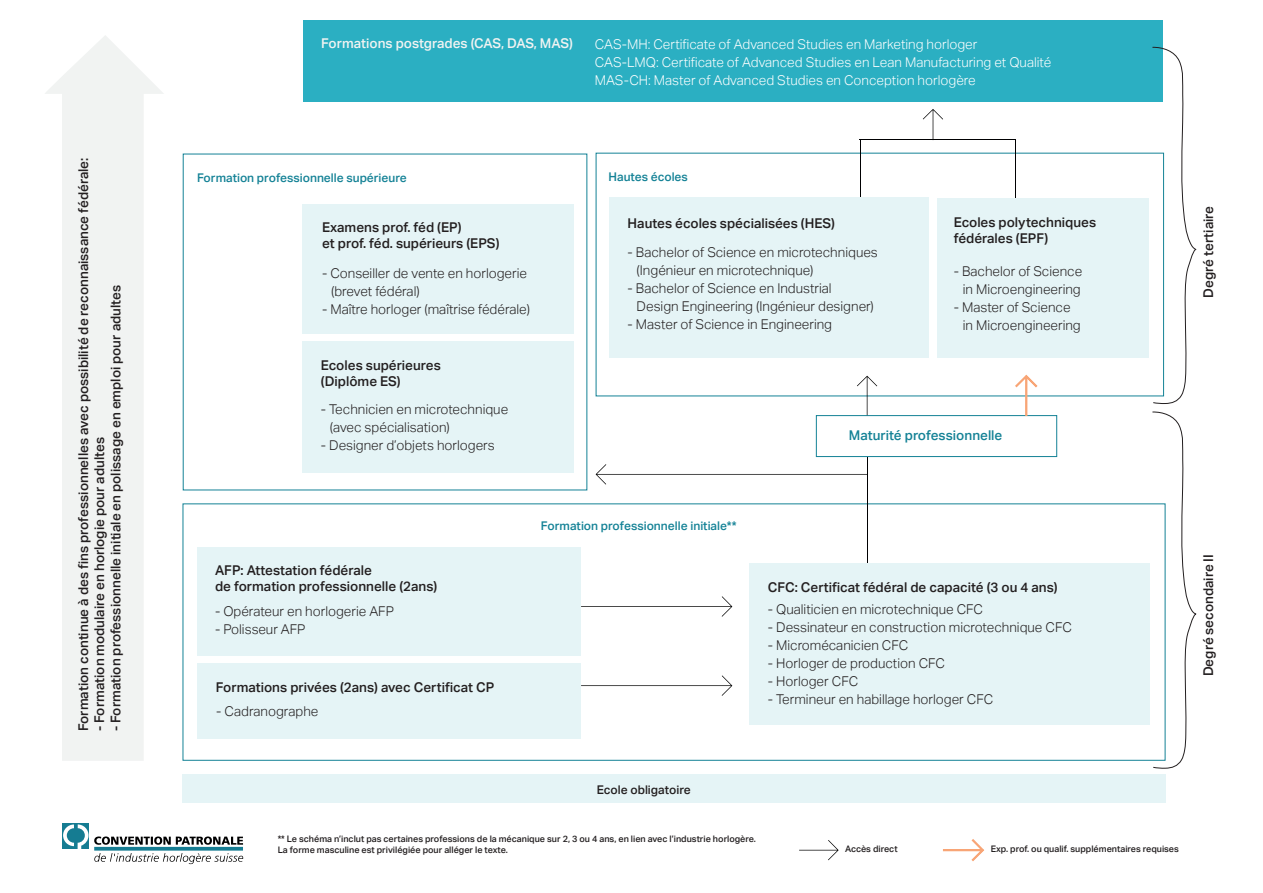
<style>
.page{position:relative;width:1263px;height:893px;background:#fff}
.page>*{position:absolute;margin:0;border:0;box-sizing:border-box;transform-origin:0 0}
.t1{font:300 13.5px/18px "Aktiv Grotesk";color:#231f20}
.t2{font:500 13.5px/16.2px "Aktiv Grotesk";color:#231f20}
.t3{font:300 13.5px/18px "Aktiv Grotesk";color:#fff}
.t4{font:500 13.5px "Aktiv Grotesk";color:#f1f3f2}
.t5{font:500 13.5px "Aktiv Grotesk";color:#148296}
.t6{font:500 12px "Aktiv Grotesk";color:#148296}
.t7{font:500 12px "Aktiv Grotesk";color:#231f20}
.t8{font:500 9px/10.8px "Aktiv Grotesk";color:#231f20}
</style>
<div class="page">
<svg style="left:45px;top:36px;width:118px;height:725px;fill:#f1f3f2"></svg>
<div style="left:303px;top:20px;width:859px;height:82px;background:#2bafc2"></div>
<div style="left:182px;top:774px;width:983px;height:28px;background:#e5f4f6"></div>
<div style="left:197px;top:547px;width:384px;height:109px;background:#e5f4f6"></div>
<div style="left:749px;top:563px;width:401px;height:161px;background:#e5f4f6"></div>
<div style="left:610px;top:197px;width:319px;height:160px;background:#e5f4f6"></div>
<div style="left:302px;top:341px;width:272px;height:132px;background:#e5f4f6"></div>
<div style="left:302px;top:204px;width:271px;height:130px;background:#e5f4f6"></div>
<div style="left:197px;top:664px;width:384px;height:75px;background:#e5f4f6"></div>
<div style="left:816px;top:415px;width:241px;height:42px;border:1px solid #148296"></div>
<svg style="left:581px;top:596px;width:151px;height:21px"></svg>
<svg style="left:596px;top:464px;width:271px;height:21px"></svg>
<svg style="left:857px;top:376px;width:20px;height:39px"></svg>
<svg style="left:1014px;top:374px;width:24px;height:43px"></svg>
<svg style="left:799px;top:840px;width:40px;height:20px"></svg>
<svg style="left:943px;top:839px;width:41px;height:23px"></svg>
<svg style="left:923px;top:109px;width:20px;height:31px"></svg>
<hr style="left:867px;top:457px;width:1px;height:106px;background:#000001">
<hr style="left:860px;top:140px;width:1px;height:57px;background:#000001">
<hr style="left:1015px;top:140px;width:1px;height:58px;background:#000001">
<hr style="left:860px;top:140px;width:155px;height:1px;background:#000001">
<svg style="left:581px;top:675px;width:151px;height:21px"></svg>
<div style="left:62px;top:824px;width:27px;height:25px;background:#157c92"></div>
<svg style="left:63px;top:824px;width:180px;height:40px"></svg>
<div style="left:937px;top:198px;width:211px;height:159px;background:#e5f4f6"></div>
<svg style="left:1152px;top:411px;width:45px;height:358px"></svg>
<svg style="left:1152px;top:47px;width:45px;height:357px"></svg>
<p class="t2" style="left:75px;top:731px;width:575px;rotate:-90deg">Formation continue à des fins professionnelles avec possibilité de reconnaissance fédérale:</p>
<p class="t2" style="left:108px;top:731px;width:448px;rotate:-90deg">- Formation professionnelle initiale en polissage en emploi pour adultes</p>
<p class="t2" style="left:91px;top:731px;width:296px;rotate:-90deg">- Formation modulaire en horlogie pour adultes</p>
<p class="t4" style="left:321px;top:35px;width:253px">Formations postgrades (CAS, DAS, MAS)</p>
<p class="t3" style="left:595px;top:35px;width:458px">CAS-MH: Certificate of Advanced Studies en Marketing horloger<br>CAS-LMQ: Certificate of Advanced Studies en Lean Manufacturing et Qualité<br>MAS-CH: Master of Advanced Studies en Conception horlogère</p>
<p class="t6" style="left:197px;top:170px;width:211px">Formation professionnelle supérieure</p>
<p class="t6" style="left:608px;top:170px;width:81px">Hautes écoles</p>
<p class="t2" style="left:322px;top:219px;width:179px">Examens prof. féd (EP)<br>et prof. féd. supérieurs (EPS)</p>
<p class="t1" style="left:331px;top:264px;width:197px;text-indent:-9px">- Conseiller de vente en horlogerie (brevet fédéral)</p>
<p class="t1" style="left:322px;top:300px;width:209px">- Maître horloger (maîtrise fédérale)</p>
<p class="t2" style="left:628px;top:216px;width:209px">Hautes écoles spécialisées (HES)</p>
<p class="t1" style="left:637px;top:244px;width:243px;text-indent:-9px">- Bachelor of Science en microtechniques (Ingénieur en microtechnique)</p>
<p class="t1" style="left:637px;top:280px;width:239px;text-indent:-9px">- Bachelor of Science en Industrial<br>Design Engineering (Ingénieur designer)</p>
<p class="t1" style="left:628px;top:316px;width:206px">- Master of Science in Engineering</p>
<p class="t2" style="left:954px;top:214px;width:144px">Ecoles polytechniques fédérales (EPF)</p>
<p class="t1" style="left:954px;top:262px;width:130px;text-align:center">- Bachelor of Science in Microengineering</p>
<p class="t1" style="left:963px;top:298px;width:119px;text-indent:-9px">- Master of Science in Microengineering</p>
<p class="t2" style="left:321px;top:357px;width:121px">Ecoles supérieures (Diplôme ES)</p>
<p class="t1" style="left:330px;top:400px;width:180px;text-indent:-9px">- Technicien en microtechnique (avec spécialisation)</p>
<p class="t1" style="left:321px;top:436px;width:175px">- Designer d’objets horlogers</p>
<p class="t5" style="left:849px;top:427px;width:155px">Maturité professionnelle</p>
<p class="t2" style="left:1200px;top:297px;width:93px;rotate:-90deg">Degré tertiaire</p>
<p class="t2" style="left:215px;top:562px;width:224px">AFP: Attestation fédérale<br>de formation professionnelle (2ans)</p>
<p class="t1" style="left:215px;top:602px;width:181px">- Opérateur en horlogerie AFP</p>
<p class="t1" style="left:215px;top:620px;width:92px">- Polisseur AFP</p>
<p class="t2" style="left:216px;top:680px;width:280px">Formations privées (2ans) avec Certificat CP</p>
<p class="t1" style="left:216px;top:702px;width:104px">- Cadranographe</p>
<p class="t6" style="left:541px;top:518px;width:197px">Formation professionnelle initiale**</p>
<p class="t2" style="left:768px;top:579px;width:291px">CFC: Certificat fédéral de capacité (3 ou 4 ans)</p>
<p class="t1" style="left:768px;top:601px;width:217px">- Qualiticien en microtechnique CFC</p>
<p class="t1" style="left:768px;top:619px;width:306px">- Dessinateur en construction microtechnique CFC</p>
<p class="t1" style="left:768px;top:637px;width:142px">- Micromécanicien CFC</p>
<p class="t1" style="left:768px;top:655px;width:179px">- Horloger de production CFC</p>
<p class="t1" style="left:768px;top:673px;width:92px">- Horloger CFC</p>
<p class="t1" style="left:768px;top:691px;width:227px">- Termineur en habillage horloger CFC</p>
<p class="t2" style="left:1200px;top:676px;width:124px;rotate:-90deg">Degré secondaire II</p>
<p class="t7" style="left:597px;top:782px;width:95px">Ecole obligatoire</p>
<p class="t8" style="left:278px;top:834px;width:480px">** Le schéma n’inclut pas certaines professions de la mécanique sur 2, 3 ou 4 ans, en lien avec l’industrie horlogère.<br>La forme masculine est privilégiée pour alléger le texte.</p>
<p class="t8" style="left:991px;top:843px;width:190px">Exp. prof. ou qualif. supplémentaires requises</p>
<p class="t8" style="left:845px;top:843px;width:54px">Accès direct</p>
</div>
